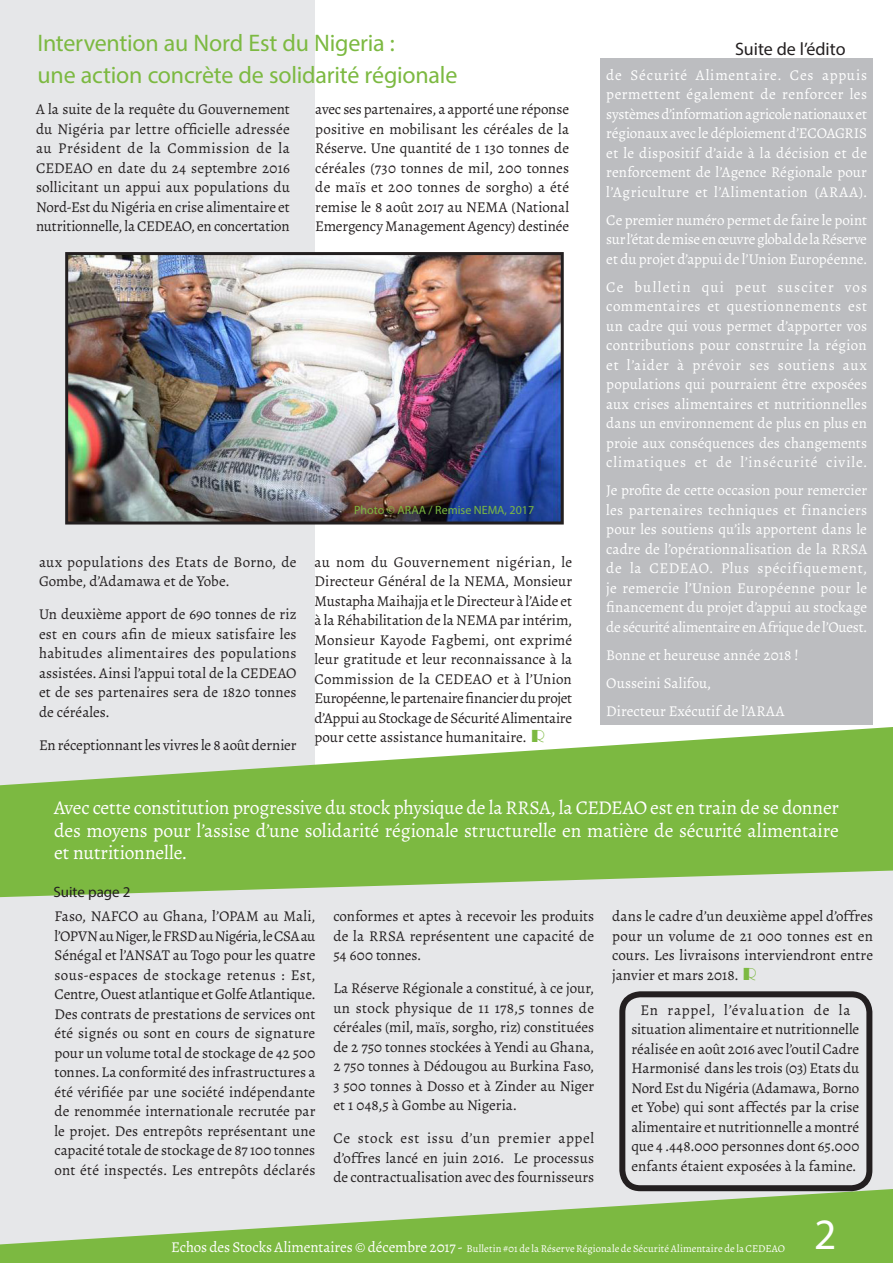
<style>
.page{position:relative;width:893px;height:1263px;background:#fff}
.page>*{position:absolute;margin:0;border:0;box-sizing:border-box;transform-origin:0 0}
.Head_back{font:43.5px "Myriad Pro";color:#fff}
.Head1{font:24px "Myriad Pro";letter-spacing:-.01em;color:#7cb941}
.ImageCaption_back{font:19.5px/22.5px "Alegreya";letter-spacing:-.01em;color:#fff;text-align:justify}
.t1{font:18px "Myriad Pro";color:#231f20}
.t2{font:18px "Broadway";color:#7cb941}
.MainText{font:15px/19.5px "Alegreya";color:#231f20;text-align:justify}
.Slogan{font:15px/19.5px "Alegreya";color:#fff;text-align:justify}
.t3{font:15px "Myriad Pro";color:#231f20}
.t4{font:12px "Myriad Pro";color:#7cb941}
.t5{font:10.5px "Alegreya";letter-spacing:.005em;color:#fff}
.s1{font-size:15px}
</style>
<div class="page">
<div style="left:0;top:0;width:314px;height:793px;background:#e6e7e9"></div>
<div style="left:0;top:802px;width:893px;height:461px;background:#e6e7e9"></div>
<svg style="left:0;top:726px;width:893px;height:171px;fill:#7cb941"></svg>
<svg style="left:0;top:1189px;width:893px;height:74px;fill:#7cb941"></svg>
<img style="left:69px;top:256px;width:491px;height:264px">
<div style="left:65px;top:252px;width:499px;height:272px;border:3px solid #231f20"></div>
<div style="left:600px;top:59px;width:273px;height:666px;background:#bcbdc0"></div>
<div style="left:619px;top:991px;width:253px;height:200px;border:6px solid #231f20;border-radius:18px"></div>
<p class="Head1" style="left:38px;top:28px;width:359px">Intervention au Nord Est du Nigeria :</p>
<p class="Head1" style="left:38px;top:60px;width:421px">une action concrète de solidarité régionale</p>
<p class="MainText" style="left:36px;top:100px;width:255px">A la suite de la requête du Gouvernement du Nigéria par lettre officielle adressée au Président de la Commission de la CEDEAO en date du 24 septembre 2016 sollicitant un appui aux populations du Nord-Est du Nigéria en crise alimentaire et nutritionnelle, la CEDEAO, en concertation</p>
<p class="MainText" style="left:315px;top:100px;width:255px">avec ses partenaires, a apporté une réponse positive en mobilisant les céréales de la Réserve. Une quantité de 1 130 tonnes de céréales (730 tonnes de mil, 200 tonnes de maïs et 200 tonnes de sorgho) a été remise le 8 août 2017 au NEMA (National Emergency Management Agency) destinée</p>
<p class="MainText" style="left:39px;top:552px;width:259px">aux populations des Etats de Borno, de<br>Gombe, d’Adamawa et de Yobe.</p>
<p class="MainText" style="left:39px;top:604px;width:259px">Un deuxième apport de 690 tonnes de riz est en cours afin de mieux satisfaire les habitudes alimentaires des populations assistées. Ainsi l’appui total de la CEDEAO et de ses partenaires sera de 1820 tonnes de céréales.</p>
<p class="MainText" style="left:39px;top:735px;width:259px">En réceptionnant les vivres le 8 août dernier</p>
<p class="t4" style="left:354px;top:503px;width:181px">Photo © ARAA / Remise NEMA, 2017</p>
<p class="MainText" style="left:315px;top:552px;width:259px">au nom du Gouvernement nigérian, le Directeur Général de la NEMA, Monsieur Mustapha Maihajja et le Directeur à l’Aide et à la Réhabilitation de la NEMA par intérim, Monsieur Kayode Fagbemi, ont exprimé leur gratitude et leur reconnaissance à la Commission de la CEDEAO et à l’Union Européenne, le partenaire financier du projet d’Appui au Stockage de Sécurité Alimentaire pour cette assistance humanitaire.</p>
<p class="t2" style="left:531px;top:725px;width:15px">R</p>
<p class="t1" style="left:735px;top:38px;width:112px">Suite de l’édito</p>
<p class="Slogan" style="left:606px;top:65px;width:262px">de Sécurité Alimentaire. Ces appuis permettent également de renforcer les systèmes d’information agricole nationaux et régionaux avec le déploiement d’ECOAGRIS et le dispositif d’aide à la décision et de renforcement de l’Agence Régionale pour l’Agriculture et l’Alimentation (ARAA).</p>
<p class="Slogan" style="left:606px;top:210px;width:262px">Ce premier numéro permet de faire le point sur l’état de mise en œuvre global de la Réserve et du projet d’appui de l’Union Européenne.</p>
<p class="Slogan" style="left:606px;top:277px;width:262px">Ce bulletin qui peut susciter vos commentaires et questionnements est un cadre qui vous permet d’apporter vos contributions pour construire la région et l’aider à prévoir ses soutiens aux populations qui pourraient être exposées aux crises alimentaires et nutritionnelles dans un environnement de plus en plus en proie aux conséquences des changements climatiques et de l’insécurité civile.</p>
<p class="Slogan" style="left:606px;top:481px;width:262px">Je profite de cette occasion pour remercier les partenaires techniques et financiers pour les soutiens qu’ils apportent dans le cadre de l’opérationnalisation de la RRSA de la CEDEAO. Plus spécifiquement, je remercie l’Union Européenne pour le financement du projet d’appui au stockage de sécurité alimentaire en Afrique de l’Ouest.</p>
<p class="Slogan" style="left:606px;top:645px;width:194px">Bonne et heureuse année 2018 !</p>
<p class="Slogan" style="left:606px;top:673px;width:106px">Ousseini Salifou,</p>
<p class="Slogan" style="left:606px;top:701px;width:180px">Directeur Exécutif de l’ARAA</p>
<p class="ImageCaption_back" style="left:54px;top:797px;width:786px">Avec cette constitution progressive du stock physique de la RRSA, la CEDEAO est en train de se donner des moyens pour l’assise d’une solidarité régionale structurelle en matière de sécurité alimentaire et nutritionnelle.</p>
<p class="t3" style="left:53px;top:883px;width:79px">Suite page 2</p>
<p class="MainText" style="left:54px;top:907px;width:262px">Faso, NAFCO au Ghana, l’OPAM au Mali, l’OPVN au Niger, le FRSD au Nigéria, le CSA au Sénégal et l’ANSAT au Togo pour les quatre sous-espaces de stockage retenus : Est, Centre, Ouest atlantique et Golfe Atlantique.<br>Des contrats de prestations de services ont été signés ou sont en cours de signature pour un volume total de stockage de 42 500 tonnes. La conformité des infrastructures a été vérifiée par une société indépendante de renommée internationale recrutée par le projet. Des entrepôts représentant une capacité totale de stockage de 87 100 tonnes ont été inspectés. Les entrepôts déclarés</p>
<p class="MainText" style="left:333px;top:907px;width:262px">conformes et aptes à recevoir les produits de la RRSA représentent une capacité de 54 600 tonnes.</p>
<p class="MainText" style="left:333px;top:979px;width:262px">La Réserve Régionale a constitué, à ce jour, un stock physique de 11 178,5 tonnes de céréales (mil, maïs, sorgho, riz) constituées de 2 750 tonnes stockées à Yendi au Ghana, 2 750 tonnes à Dédougou au Burkina Faso, 3 500 tonnes à Dosso et à Zinder au Niger et 1 048,5 à Gombe au Nigeria.</p>
<p class="MainText" style="left:333px;top:1129px;width:262px">Ce stock est issu d’un premier appel d’offres lancé en juin 2016. Le processus de contractualisation avec des fournisseurs</p>
<p class="MainText" style="left:612px;top:907px;width:262px">dans le cadre d’un deuxième appel d’offres pour un volume de 21 000 tonnes est en cours. Les livraisons interviendront entre janvier et mars 2018.</p>
<p class="t2" style="left:743px;top:964px;width:15px">R</p>
<p class="MainText" style="left:631px;top:1000px;width:230px;text-align:center">En rappel, l’évaluation de la situation alimentaire et nutritionnelle réalisée en août 2016 avec l’outil Cadre Harmonisé dans les trois (03) Etats du Nord Est du Nigéria (Adamawa, Borno et Yobe) qui sont affectés par la crise alimentaire et nutritionnelle a montré que 4 .448.000 personnes dont 65.000 enfants étaient exposées à la famine.</p>
<p class="t5" style="left:171px;top:1242px;width:616px"><span class="s1">Echos des Stocks Alimentaires © décembre 2017 -</span> Bulletin #01 de la Réserve Régionale de Sécurité Alimentaire de la CEDEAO</p>
<p class="Head_back" style="left:814px;top:1207px;width:24px">2</p>
</div>
